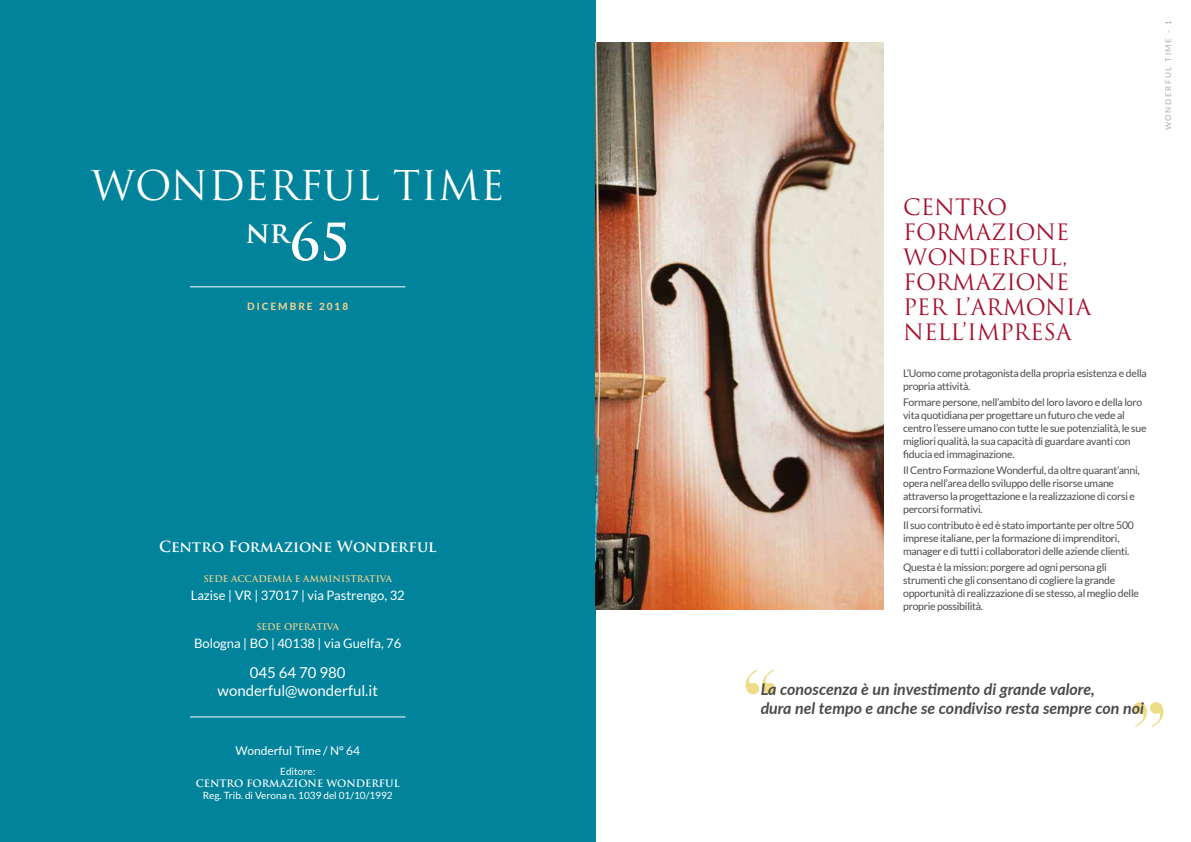
<style>
.page{position:relative;width:1191px;height:842px;background:#fff}
.page>*{position:absolute;margin:0;border:0;box-sizing:border-box;transform-origin:0 0}
.t1{font:40px "Trajan Pro";color:#fff}
.t2{font:700 29.1px "Trajan Pro";color:#fff}
.t3{font:22px/25px "Trajan Pro";color:#a50f2d}
.t4{font:italic 700 16px/19.2px "Lato";color:#4a4a49}
.t5{font:15px/18px "Lato";color:#fff;text-align:center}
.t6{font:700 15px "Trajan Pro";color:#fff}
.t7{font:13px "Lato";color:#fff}
.t8{font:12px "Lato";color:#fff}
.t9{font:10.5px/13px "Lato";letter-spacing:-.025em;color:#4a4a49}
.t10{font:10px "Lato";color:#fff}
.t11{font:700 10px "Trajan Pro";color:#fff}
.t12{font:800 10px "Lato";letter-spacing:.2em;color:#efd38f}
.t13{font:700 9px "Trajan Pro";color:#efd38f}
.t14{font:500 8px "Lato";letter-spacing:.2em;color:#b3b2b2}
.s1{font-size:50px}
</style>
<div class="page">
<div style="left:0;top:0;width:595px;height:842px;background:#00839b"></div>
<img style="left:595px;top:43px;width:288px;height:566px">
<svg style="left:745px;top:669px;width:30px;height:25px"></svg>
<svg style="left:1133px;top:702px;width:30px;height:25px"></svg>
<hr style="left:190px;top:286px;width:215px;height:1px;background:#fff">
<hr style="left:190px;top:716px;width:215px;height:1px;background:#fff">
<h1 class="t1" style="left:91px;top:160px;width:415px">WONDERFUL TIME</h1>
<h2 class="t2" style="left:245px;top:215px;width:106px">nr<span class="s1">65</span></h2>
<p class="t12" style="left:247px;top:299px;width:102px">DICEMBRE 2018</p>
<h3 class="t6" style="left:159px;top:537px;width:279px">Centro Formazione Wonderful</h3>
<p class="t13" style="left:203px;top:573px;width:190px">SEDE ACCADEMIA E AMMINISTRATIVA</p>
<p class="t7" style="left:191px;top:588px;width:216px">Lazise | VR | 37017 | via Pastrengo, 32</p>
<p class="t13" style="left:256px;top:621px;width:84px">SEDE OPERATIVA</p>
<p class="t7" style="left:194px;top:636px;width:209px">Bologna | BO | 40138 | via Guelfa, 76</p>
<h3 class="t5" style="left:217px;top:664px;width:162px">045 64 70 980 wonderful@wonderful.it</h3>
<p class="t8" style="left:235px;top:744px;width:126px">Wonderful Time / N° 64</p>
<p class="t10" style="left:280px;top:766px;width:37px">Editore:</p>
<p class="t11" style="left:196px;top:778px;width:206px">CENTRO FORMAZIONE WONDERFUL</p>
<p class="t10" style="left:203px;top:790px;width:191px">Reg. Trib. di Verona n. 1039 del 01/10/1992</p>
<p class="t14" style="left:1162px;top:130px;width:112px;rotate:-90deg">WONDERFUL TIME - 1</p>
<h3 class="t3" style="left:903px;top:195px;width:189px">CENTRO<br>FORMAZIONE<br>WONDERFUL,<br>FORMAZIONE<br>PER L’ARMONIA<br>NELL’IMPRESA</h3>
<p class="t9" style="left:903px;top:367px;width:245px">L’Uomo come protagonista della propria esistenza e della propria attività.</p>
<p class="t9" style="left:903px;top:396px;width:245px">Formare persone, nell’ambito del loro lavoro e della loro vita quotidiana per progettare un futuro che vede al centro l’essere umano con tutte le sue potenzialità, le sue migliori qualità, la sua capacità di guardare avanti con fiducia ed immaginazione.</p>
<p class="t9" style="left:903px;top:463px;width:238px">Il Centro Formazione Wonderful, da oltre quarant’anni, opera nell’area dello sviluppo delle risorse umane attraverso la progettazione e la realizzazione di corsi e percorsi formativi.</p>
<p class="t9" style="left:903px;top:518px;width:232px">Il suo contributo è ed è stato importante per oltre 500 imprese italiane, per la formazione di imprenditori, manager e di tutti i collaboratori delle aziende clienti.</p>
<p class="t9" style="left:903px;top:560px;width:237px">Questa è la mission: porgere ad ogni persona gli strumenti che gli consentano di cogliere la grande opportunità di realizzazione di se stesso, al meglio delle proprie possibilità.</p>
<h3 class="t4" style="left:760px;top:679px;width:385px">La conoscenza è un investimento di grande valore,<br>dura nel tempo e anche se condiviso resta sempre con noi</h3>
</div>
